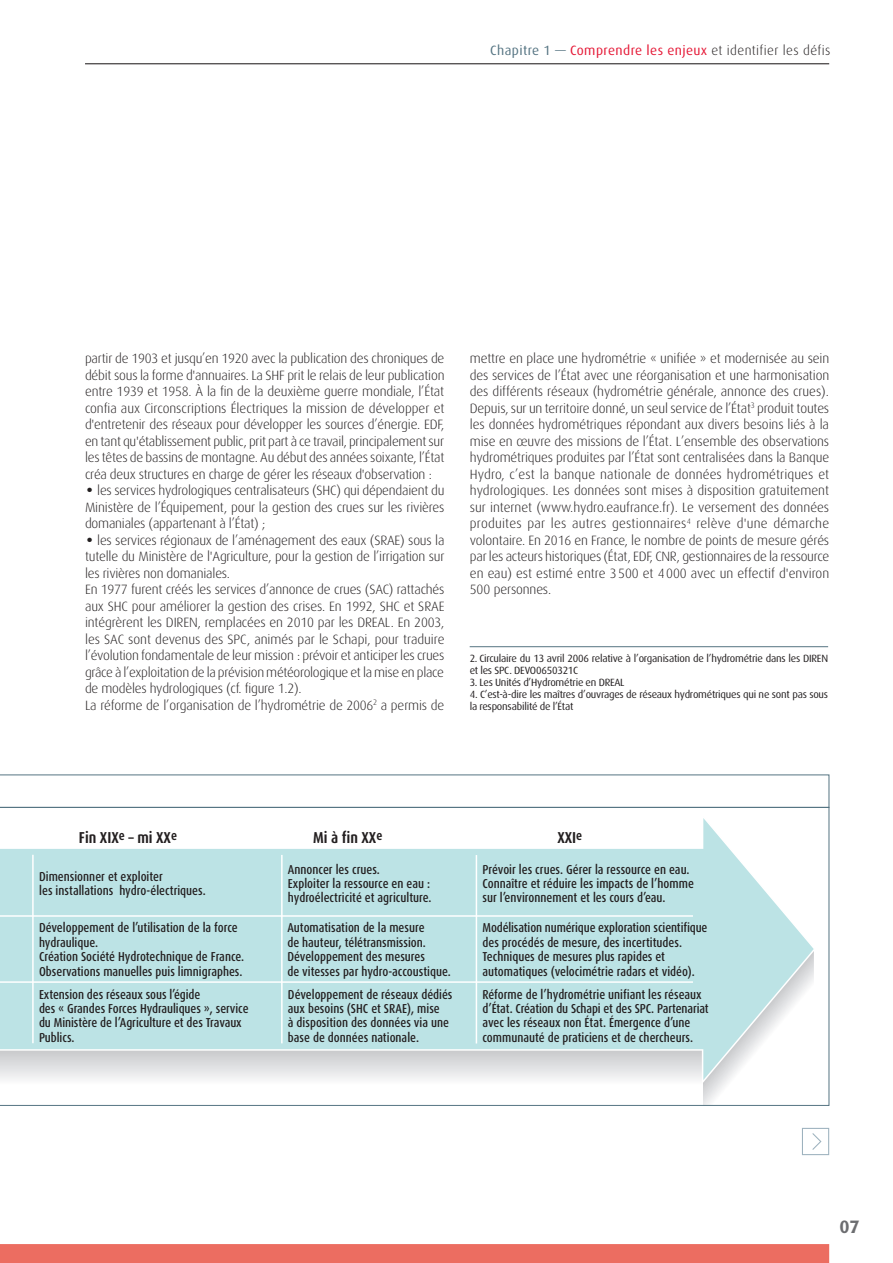
<style>
.page{position:relative;width:893px;height:1263px;background:#fff}
.page>*{position:absolute;margin:0;border:0;box-sizing:border-box;transform-origin:0 0}
.t1{font:700 18px "Dax OT";color:#6c6d70}
.t2{font:700 condensed 15.9px "Dax OT";color:#231f20}
.t3{font:300 13.5px/16.5px "Dax OT";letter-spacing:-.015em;color:#231f20;text-align:justify}
.t4{font:300 13.5px "Dax OT";letter-spacing:.025em;color:#231f20}
.t5{font:500 condensed 12.9px/14.4px "Dax OT";color:#231f20}
.t6{font:10.5px/12px "Dax OT";letter-spacing:-.02em;color:#231f20}
.s1{font-weight:400;color:#557482}
.s2{font-weight:400;color:#e51836}
.s3{font-size:31.5px}
</style>
<div class="page">
<div style="left:802px;top:1128px;width:27px;height:27px;border:1px solid #9db2be"></div>
<svg style="left:812px;top:1133px;width:10px;height:17px"></svg>
<hr style="left:470px;top:646px;width:358px;height:1px;background:#557482">
<svg style="left:0;top:808px;width:829px;height:298px"></svg>
<svg style="left:0;top:775px;width:829px;height:33px"></svg>
<div style="left:0;top:1244px;width:829px;height:19px;background:#ec6d61"></div>
<hr style="left:85px;top:63px;width:744px;height:1px;background:#231f20">
<p class="t4" style="left:490px;top:43px;width:341px"><span class="s1">Chapitre 1 —</span> <span class="s2">Comprendre les enjeux</span> et identifier les défis</p>
<p class="t3" style="left:85px;top:350px;width:361px">partir de 1903 et jusqu’en 1920 avec la publication des chroniques de débit sous la forme d'annuaires. La SHF prit le relais de leur publication entre 1939 et 1958. À la fin de la deuxième guerre mondiale, l’État confia aux Circonscriptions Électriques la mission de développer et d'entretenir des réseaux pour développer les sources d’énergie. EDF, en tant qu'établissement public, prit part à ce travail, principalement sur les têtes de bassins de montagne. Au début des années soixante, l’État créa deux structures en charge de gérer les réseaux d'observation :</p>
<p class="t3" style="left:85px;top:482px;width:361px"><span class="s3">•</span> les services hydrologiques centralisateurs (SHC) qui dépendaient du Ministère de l’Équipement, pour la gestion des crues sur les rivières domaniales (appartenant à l’État) ;</p>
<p class="t3" style="left:85px;top:532px;width:361px"><span class="s3">•</span> les services régionaux de l’aménagement des eaux (SRAE) sous la tutelle du Ministère de l'Agriculture, pour la gestion de l’irrigation sur les rivières non domaniales.</p>
<p class="t3" style="left:85px;top:581px;width:361px">En 1977 furent créés les services d’annonce de crues (SAC) rattachés aux SHC pour améliorer la gestion des crises. En 1992, SHC et SRAE intégrèrent les DIREN, remplacées en 2010 par les DREAL. En 2003, les SAC sont devenus des SPC, animés par le Schapi, pour traduire l’évolution fondamentale de leur mission : prévoir et anticiper les crues grâce à l’exploitation de la prévision météorologique et la mise en place de modèles hydrologiques (cf. figure 1.2).</p>
<p class="t3" style="left:85px;top:697px;width:361px">La réforme de l’organisation de l’hydrométrie de 2006<sup>2</sup> a permis de</p>
<p class="t3" style="left:470px;top:350px;width:361px">mettre en place une hydrométrie « unifiée » et modernisée au sein des services de l’État avec une réorganisation et une harmonisation des différents réseaux (hydrométrie générale, annonce des crues).<br>Depuis, sur un territoire donné, un seul service de l’État<sup>3</sup> produit toutes les données hydrométriques répondant aux divers besoins liés à la mise en œuvre des missions de l’État. L’ensemble des observations hydrométriques produites par l’État sont centralisées dans la Banque Hydro, c’est la banque nationale de données hydrométriques et hydrologiques. Les données sont mises à disposition gratuitement sur internet (www.hydro.eaufrance.fr). Le versement des données produites par les autres gestionnaires<sup>4</sup> relève d'une démarche volontaire. En 2016 en France, le nombre de points de mesure gérés par les acteurs historiques (État, EDF, CNR, gestionnaires de la ressource en eau) est estimé entre 3500 et 4000 avec un effectif d'environ 500 personnes.</p>
<p class="t6" style="left:470px;top:652px;width:360px">2. Circulaire du 13 avril 2006 relative à l’organisation de l’hydrométrie dans les DIREN et les SPC. DEVO0650321C</p>
<p class="t6" style="left:470px;top:676px;width:156px">3. Les Unités d’Hydrométrie en DREAL</p>
<p class="t6" style="left:470px;top:688px;width:360px">4. C’est-à-dire les maîtres d’ouvrages de réseaux hydrométriques qui ne sont pas sous la responsabilité de l’État</p>
<p class="t2" style="left:79px;top:827px;width:100px">Fin XIX<sup>e</sup> – mi XX<sup>e</sup></p>
<p class="t2" style="left:313px;top:827px;width:71px">Mi à fin XX<sup>e</sup></p>
<p class="t2" style="left:557px;top:827px;width:26px">XXI<sup>e</sup></p>
<p class="t5" style="left:39px;top:869px;width:168px">Dimensionner et exploiter<br>les installations hydro-électriques.</p>
<p class="t5" style="left:287px;top:921px;width:165px">Automatisation de la mesure<br>de hauteur, télétransmission.<br>Développement des mesures<br>de vitesses par hydro-accoustique.</p>
<p class="t5" style="left:288px;top:862px;width:145px">Annoncer les crues.<br>Exploiter la ressource en eau : hydroélectricité et agriculture.</p>
<p class="t5" style="left:482px;top:862px;width:213px">Prévoir les crues. Gérer la ressource en eau.<br>Connaître et réduire les impacts de l’homme sur l’environnement et les cours d’eau.</p>
<p class="t5" style="left:39px;top:921px;width:207px">Développement de l’utilisation de la force hydraulique.<br>Création Société Hydrotechnique de France.<br>Observations manuelles puis limnigraphes.</p>
<p class="t5" style="left:482px;top:921px;width:226px">Modélisation numérique exploration scientifique des procédés de mesure, des incertitudes.<br>Techniques de mesures plus rapides et automatiques (velocimétrie radars et vidéo).</p>
<p class="t5" style="left:39px;top:987px;width:211px">Extension des réseaux sous l’égide<br>des « Grandes Forces Hydrauliques », service du Ministère de l’Agriculture et des Travaux Publics.</p>
<p class="t5" style="left:288px;top:987px;width:166px">Développement de réseaux dédiés aux besoins (SHC et SRAE), mise<br>à disposition des données via une base de données nationale.</p>
<p class="t5" style="left:482px;top:987px;width:228px">Réforme de l’hydrométrie unifiant les réseaux d’État. Création du Schapi et des SPC. Partenariat avec les réseaux non État. Émergence d’une communauté de praticiens et de chercheurs.</p>
<h1 class="t1" style="left:839px;top:1216px;width:22px">07</h1>
</div>
